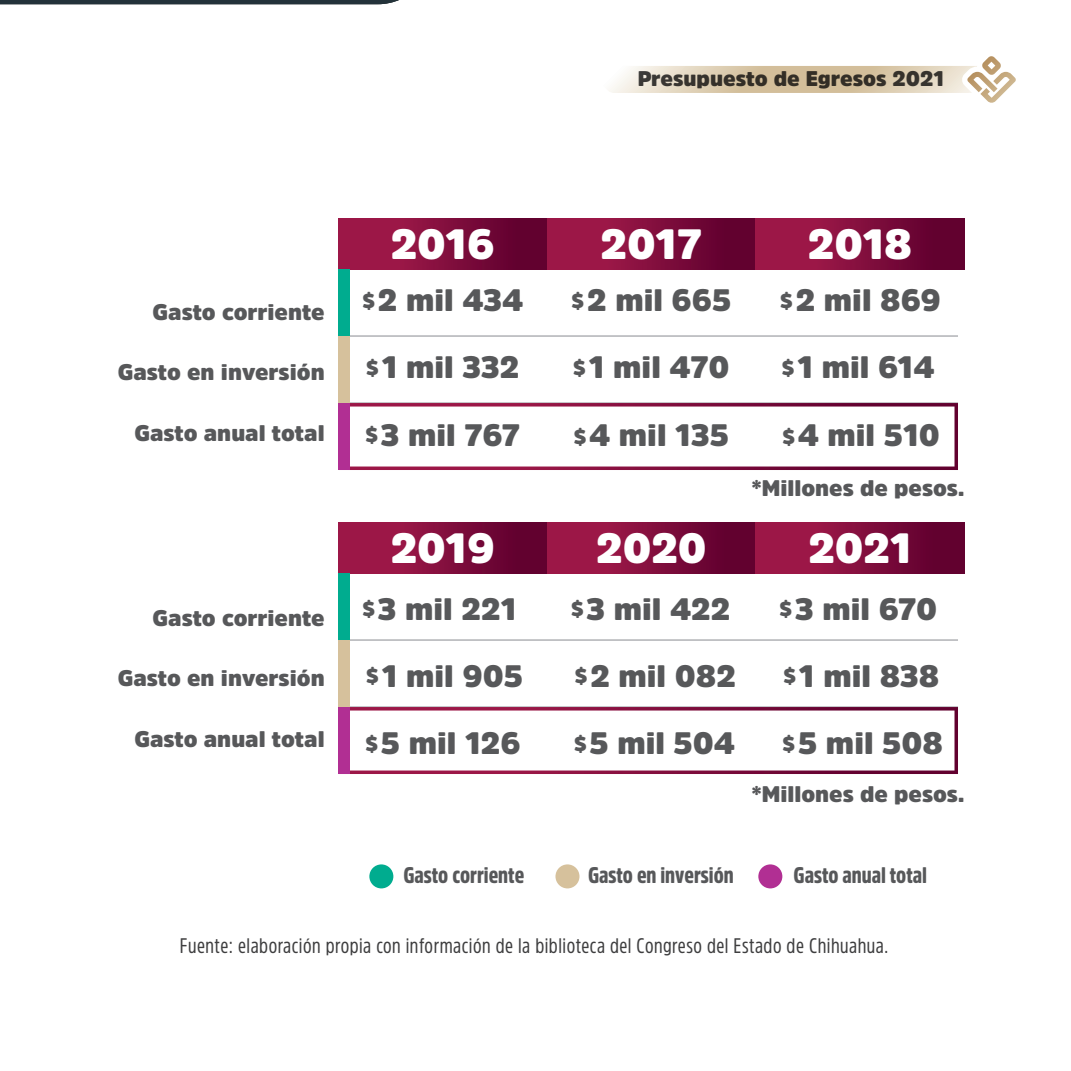
<style>
.page{position:relative;width:1071px;height:1071px;background:#fff}
.page>*{position:absolute;margin:0;border:0;box-sizing:border-box;transform-origin:0 0}
.t1{font:900 42px "Amsi Pro";letter-spacing:-.005em;color:#fff}
.t2{font:900 30.8px/67.2px "Amsi Pro";color:#57585a}
.t3{font:900 22.4px "Amsi Pro";color:#57585a}
.t4{font:900 22.4px "Amsi Pro Cond";color:#57585a}
.t5{font:21px "Amsi Pro Cond";letter-spacing:.025em;color:#3e3e3f}
.t6{font:900 21px "Amsi Pro";color:#3e3e3f}
.s1{font-size:20.12px}
</style>
<div class="page">
<svg style="left:609px;top:56px;width:407px;height:47px"></svg>
<hr style="left:0;top:0;width:399px;height:4px;background:#23323a">
<div style="left:339px;top:523px;width:208px;height:50px;background:linear-gradient(to right,#a91c4d,#5d002d)"></div>
<div style="left:547px;top:523px;width:209px;height:50px;background:linear-gradient(to right,#a91c4d,#5c002d)"></div>
<div style="left:756px;top:523px;width:208px;height:50px;background:linear-gradient(to right,#a91c4d,#5d002d)"></div>
<hr style="left:339px;top:639px;width:619px;height:2px;background:#bcbdc0">
<hr style="left:339px;top:706px;width:619px;height:2px;background:#bcbdc0">
<div style="left:339px;top:640px;width:11px;height:67px;background:#d6c19c"></div>
<div style="left:339px;top:573px;width:11px;height:67px;background:#00ac8f"></div>
<div style="left:339px;top:219px;width:208px;height:50px;background:linear-gradient(to right,#a91c4d,#5d002d)"></div>
<div style="left:547px;top:219px;width:209px;height:50px;background:linear-gradient(to right,#a91c4d,#5c002d)"></div>
<div style="left:756px;top:219px;width:208px;height:50px;background:linear-gradient(to right,#a91c4d,#5d002d)"></div>
<hr style="left:339px;top:335px;width:619px;height:2px;background:#bcbdc0">
<hr style="left:339px;top:402px;width:619px;height:2px;background:#bcbdc0">
<div style="left:339px;top:336px;width:11px;height:67px;background:#d6c19c"></div>
<div style="left:339px;top:269px;width:11px;height:67px;background:#00ac8f"></div>
<svg style="left:350px;top:403px;width:608px;height:67px"></svg>
<svg style="left:350px;top:707px;width:608px;height:67px"></svg>
<div style="left:339px;top:707px;width:11px;height:67px;background:#b12f93"></div>
<div style="left:339px;top:403px;width:11px;height:67px;background:#b12f93"></div>
<div style="left:369px;top:864px;width:24px;height:24px;background:#00ac8f;border-radius:50%"></div>
<div style="left:555px;top:864px;width:24px;height:24px;background:#d6c19c;border-radius:50%"></div>
<div style="left:758px;top:864px;width:24px;height:24px;background:#b12f93;border-radius:50%"></div>
<p class="t6" style="left:637px;top:64px;width:309px">Presupuesto de Egresos 2021</p>
<p class="t3" style="left:153px;top:296px;width:174px">Gasto corriente</p>
<p class="t3" style="left:118px;top:357px;width:208px">Gasto en inversión</p>
<p class="t3" style="left:134px;top:418px;width:192px">Gasto anual total</p>
<p class="t3" style="left:153px;top:602px;width:174px">Gasto corriente</p>
<p class="t3" style="left:118px;top:663px;width:208px">Gasto en inversión</p>
<p class="t3" style="left:134px;top:723px;width:192px">Gasto anual total</p>
<h1 class="t1" style="left:391px;top:215px;width:106px">2016</h1>
<h1 class="t1" style="left:601px;top:215px;width:103px">2017</h1>
<h1 class="t1" style="left:808px;top:215px;width:106px">2018</h1>
<p class="t2" style="left:362px;top:267px;width:162px"><span class="s1">$</span>2 mil 434 <span class="s1">$</span>1 mil 332</p>
<p class="t2" style="left:572px;top:267px;width:161px"><span class="s1">$</span>2 mil 665 <span class="s1">$</span>1 mil 470</p>
<p class="t2" style="left:365px;top:401px;width:156px"><span class="s1">$</span>3 mil 767</p>
<p class="t2" style="left:574px;top:401px;width:157px"><span class="s1">$</span>4 mil 135</p>
<p class="t2" style="left:780px;top:266px;width:162px"><span class="s1">$</span>2 mil 869 <span class="s1">$</span>1 mil 614 <span class="s1">$</span>4 mil 510</p>
<p class="t3" style="left:751px;top:473px;width:214px">*Millones de pesos.</p>
<h1 class="t1" style="left:391px;top:519px;width:106px">2019</h1>
<h1 class="t1" style="left:596px;top:519px;width:112px">2020</h1>
<h1 class="t1" style="left:808px;top:519px;width:105px">2021</h1>
<p class="t2" style="left:362px;top:575px;width:162px"><span class="s1">$</span>3 mil 221 <span class="s1">$</span>1 mil 905 <span class="s1">$</span>5 mil 126</p>
<p class="t2" style="left:571px;top:575px;width:166px"><span class="s1">$</span>3 mil 422 <span class="s1">$</span>2 mil 082 <span class="s1">$</span>5 mil 504</p>
<p class="t2" style="left:780px;top:575px;width:165px"><span class="s1">$</span>3 mil 670 <span class="s1">$</span>1 mil 838 <span class="s1">$</span>5 mil 508</p>
<p class="t3" style="left:751px;top:779px;width:214px">*Millones de pesos.</p>
<p class="t4" style="left:403px;top:860px;width:122px">Gasto corriente</p>
<p class="t4" style="left:588px;top:860px;width:147px">Gasto en inversión</p>
<p class="t4" style="left:794px;top:860px;width:135px">Gasto anual total</p>
<p class="t5" style="left:180px;top:931px;width:710px">Fuente: elaboración propia con información de la biblioteca del Congreso del Estado de Chihuahua.</p>
</div>
